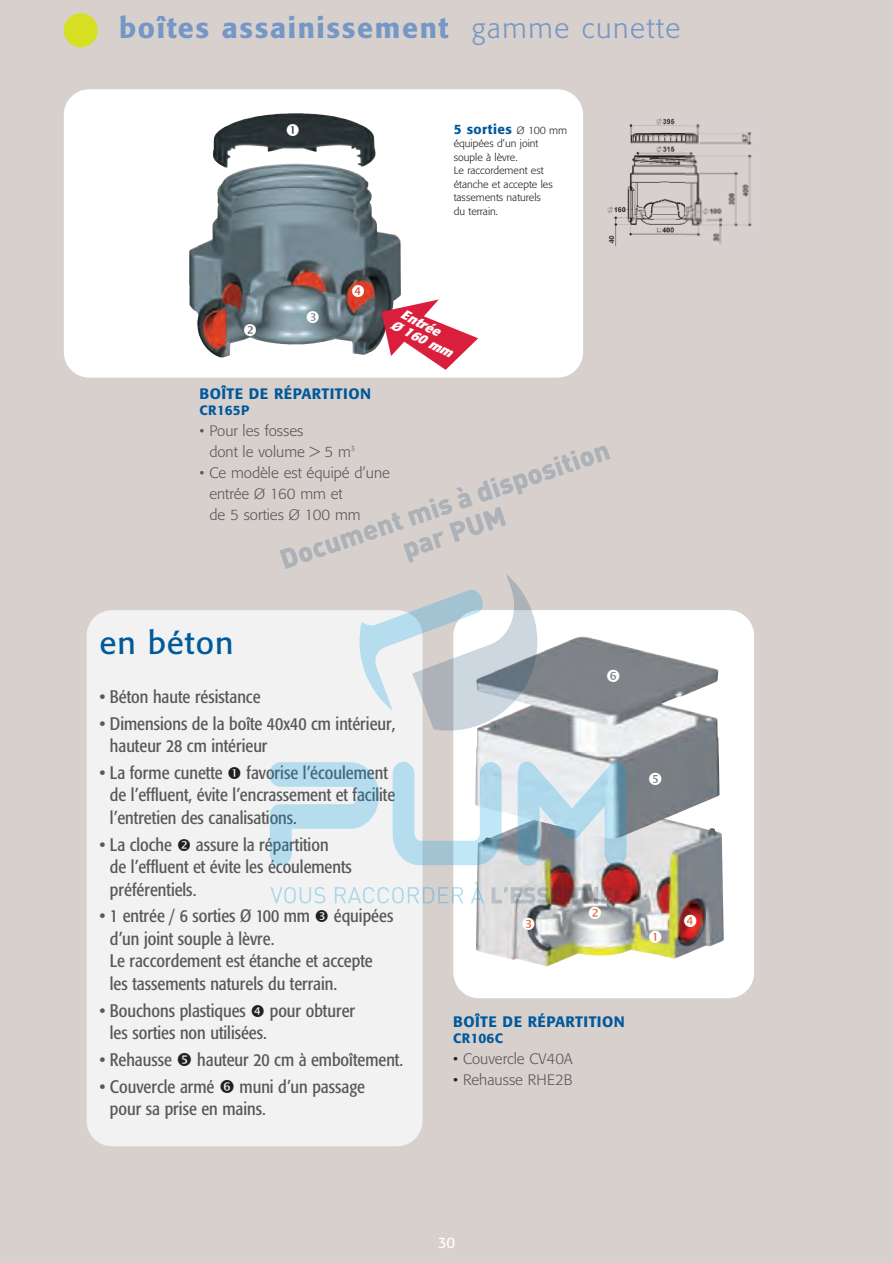
<style>
.page{position:relative;width:893px;height:1263px;background:#d8d0cd}
.page>*{position:absolute;margin:0;border:0;box-sizing:border-box;transform-origin:0 0}
.t1{font:31.5px "Formata";letter-spacing:.03em;color:#00599a}
.t2{font:500 28.5px "Formata";letter-spacing:.06em;color:#7497c5}
.t3{font:condensed 18px/22.5px "Formata";color:#57585a}
.t4{font:300 15px/21px "Formata";color:#57585a}
.t5{font:500 15px "Formata";letter-spacing:.03em;color:#00599a}
.t6{font:15px "Formata";color:#fff}
.t7{font:500 13.5px "Formata";letter-spacing:.03em;color:#00599a}
.t8{font:italic 700 13.5px/13.5px "Formata";color:#fff}
.t9{font:300 10.5px/13.5px "Formata";color:#231f20}
.s1{font-weight:300}
.s2{font-weight:300;font-size:10.5px;color:#231f20}
.s3{color:#231f20}
</style>
<div class="page">
<div style="left:453px;top:610px;width:301px;height:388px;background:#fff;border-radius:26px"></div>
<img style="left:476px;top:832px;width:248px;height:134px">
<img style="left:476px;top:645px;width:243px;height:194px">
<img style="left:607px;top:118px;width:145px;height:129px">
<svg style="left:64px;top:89px;width:519px;height:289px;background:#dbddde"></svg>
<img style="left:228px;top:123px;width:148px;height:44px">
<svg style="left:381px;top:299px;width:97px;height:71px;background:#e68c9a"></svg>
<div style="left:87px;top:610px;width:336px;height:536px;background:#f3f2f2"></div>
<div style="left:64px;top:13px;width:34px;height:34px;background:#d6df21;border-radius:50%"></div>
<svg style="left:269px;top:762px;width:110px;height:104px;background:#d2e6ef"></svg>
<svg style="left:393px;top:762px;width:109px;height:103px"></svg>
<svg style="left:518px;top:762px;width:108px;height:104px;background:#b0c9d5"></svg>
<svg style="left:270px;top:887px;width:55px;height:16px"></svg>
<svg style="left:335px;top:887px;width:128px;height:16px"></svg>
<svg style="left:471px;top:882px;width:13px;height:21px"></svg>
<svg style="left:279px;top:446px;width:340px;height:285px"></svg>
<svg style="left:649px;top:772px;width:13px;height:13px"></svg>
<img style="left:491px;top:887px;width:135px;height:43px">
<svg style="left:649px;top:931px;width:13px;height:12px"></svg>
<svg style="left:684px;top:915px;width:12px;height:12px"></svg>
<svg style="left:287px;top:124px;width:12px;height:12px"></svg>
<svg style="left:244px;top:324px;width:12px;height:12px"></svg>
<svg style="left:307px;top:311px;width:12px;height:12px"></svg>
<svg style="left:352px;top:285px;width:12px;height:12px"></svg>
<svg style="left:229px;top:767px;width:12px;height:12px"></svg>
<svg style="left:178px;top:839px;width:12px;height:11px"></svg>
<svg style="left:316px;top:910px;width:12px;height:12px"></svg>
<svg style="left:252px;top:1005px;width:12px;height:11px"></svg>
<svg style="left:178px;top:1053px;width:13px;height:13px"></svg>
<svg style="left:221px;top:1079px;width:13px;height:13px"></svg>
<h2 class="t2" style="left:119px;top:16px;width:563px">boîtes assainissement <span class="s1">gamme cunette</span></h2>
<p class="t7" style="left:454px;top:123px;width:115px">5 sorties <span class="s2">Ø 100 mm</span></p>
<p class="t9" style="left:454px;top:138px;width:100px">équipées d’un joint souple à lèvre.<br>Le raccordement est étanche et accepte les tassements naturels du terrain.</p>
<p class="t8" style="left:401px;top:306px;width:68px;text-indent:4px;rotate:27deg">Entrée<br>Ø 160 mm</p>
<p class="t5" style="left:200px;top:387px;width:173px">BOÎTE DE RÉPARTITION</p>
<p class="t7" style="left:200px;top:404px;width:51px">CR165P</p>
<p class="t4" style="left:209px;top:421px;width:147px;text-indent:-10px">• Pour les fosses<br>dont le volume &gt; 5 m<sup>3</sup></p>
<p class="t4" style="left:209px;top:463px;width:182px;text-indent:-10px">• Ce modèle est équipé d’une entrée Ø 160 mm et<br>de 5 sorties Ø 100 mm</p>
<h1 class="t1" style="left:99px;top:629px;width:135px">en béton</h1>
<p class="t3" style="left:99px;top:686px;width:163px">• Béton haute résistance</p>
<p class="t3" style="left:110px;top:713px;width:287px;text-indent:-10px">• Dimensions de la boîte 40x40 cm intérieur, hauteur 28 cm intérieur</p>
<p class="t3" style="left:99px;top:762px;width:125px">• La forme cunette</p>
<p class="t3" style="left:110px;top:762px;width:287px;text-indent:137px">favorise l’écoulement de l’effluent, évite l’encrassement et facilite l’entretien des canalisations.</p>
<p class="t3" style="left:99px;top:834px;width:74px">• La cloche</p>
<p class="t3" style="left:110px;top:834px;width:244px;text-indent:86px">assure la répartition<br>de l’effluent et évite les écoulements préférentiels.</p>
<p class="t3" style="left:99px;top:906px;width:212px">• 1 entrée / 6 sorties Ø 100 mm</p>
<p class="t3" style="left:334px;top:906px;width:61px">équipées</p>
<p class="t3" style="left:110px;top:928px;width:264px">d’un joint souple à lèvre.<br>Le raccordement est étanche et accepte les tassements naturels du terrain.</p>
<p class="t3" style="left:99px;top:1000px;width:148px">• Bouchons plastiques</p>
<p class="t3" style="left:270px;top:1000px;width:87px">pour obturer</p>
<p class="t3" style="left:110px;top:1023px;width:159px">les sorties non utilisées.</p>
<p class="t3" style="left:99px;top:1049px;width:74px">• Rehausse</p>
<p class="t3" style="left:197px;top:1049px;width:208px">hauteur 20 cm à emboîtement.</p>
<p class="t3" style="left:99px;top:1076px;width:117px">• Couvercle armé</p>
<p class="t3" style="left:110px;top:1076px;width:257px;text-indent:130px">muni d’un passage pour sa prise en mains.</p>
<p class="t5" style="left:453px;top:1015px;width:173px">BOÎTE DE RÉPARTITION</p>
<p class="t7" style="left:453px;top:1032px;width:51px">CR106C</p>
<p class="t4" style="left:453px;top:1049px;width:121px"><span class="s3">•</span> Couvercle CV40A</p>
<p class="t4" style="left:453px;top:1070px;width:121px"><span class="s3">•</span> Rehausse RHE2B</p>
<p class="t6" style="left:438px;top:1237px;width:19px">30</p>
</div>
